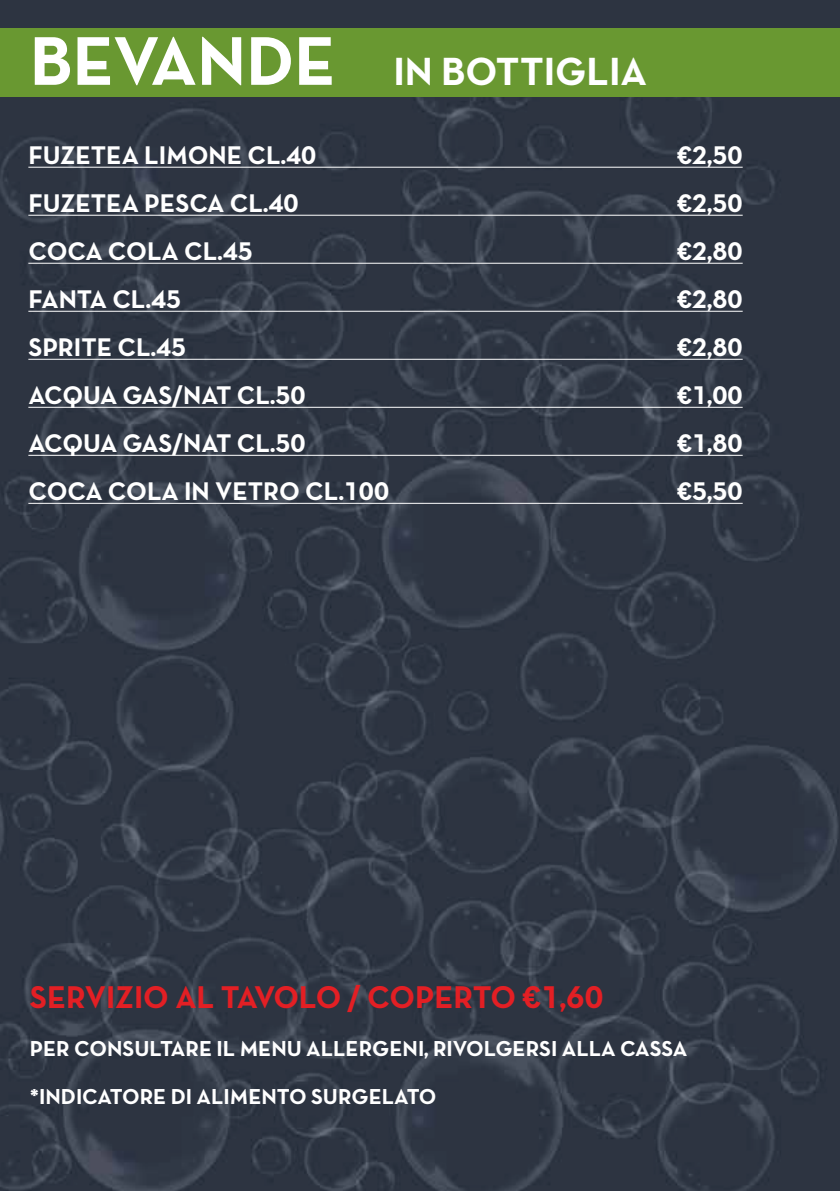
<style>
.page{position:relative;width:840px;height:1191px;background:#fff}
.page>*{position:absolute;margin:0;border:0;box-sizing:border-box;transform-origin:0 0}
.t1{font:70px "Neutra Text TF Bold Alt";color:#fff}
.t2{font:40px "Neutra Text TF Bold Alt";color:#fff}
.t3{font:32px "Neutra Text TF Bold Alt";color:#e31f24}
.t4{font:26px "Neutra Text TF Bold Alt";color:#fff}
.t5{font:22px/48px "Neutra Text TF Bold Alt";color:#fff}
</style>
<div class="page">
<img style="left:0;top:0;width:839px;height:1191px">
<hr style="left:28px;top:167px;width:714px;height:1px;background:#fff">
<hr style="left:28px;top:215px;width:714px;height:1px;background:#fff">
<hr style="left:28px;top:263px;width:714px;height:1px;background:#fff">
<hr style="left:28px;top:311px;width:714px;height:1px;background:#fff">
<hr style="left:28px;top:359px;width:714px;height:1px;background:#fff">
<hr style="left:28px;top:407px;width:714px;height:1px;background:#fff">
<hr style="left:28px;top:455px;width:714px;height:1px;background:#fff">
<hr style="left:28px;top:503px;width:714px;height:1px;background:#fff">
<div style="left:0;top:29px;width:839px;height:68px;background:#699831"></div>
<h1 class="t1" style="left:30px;top:17px;width:307px">BEVANDE</h1>
<h2 class="t2" style="left:393px;top:46px;width:255px">IN BOTTIGLIA</h2>
<p class="t4" style="left:28px;top:139px;width:289px">FUZETEA LIMONE CL.40</p>
<p class="t4" style="left:676px;top:139px;width:67px">€2,50</p>
<p class="t4" style="left:28px;top:187px;width:271px">FUZETEA PESCA CL.40</p>
<p class="t4" style="left:676px;top:187px;width:67px">€2,50</p>
<p class="t4" style="left:28px;top:235px;width:226px">COCA COLA CL.45</p>
<p class="t4" style="left:676px;top:235px;width:67px">€2,80</p>
<p class="t4" style="left:28px;top:283px;width:154px">FANTA CL.45</p>
<p class="t4" style="left:676px;top:283px;width:67px">€2,80</p>
<p class="t4" style="left:28px;top:331px;width:159px">SPRITE CL.45</p>
<p class="t4" style="left:676px;top:331px;width:67px">€2,80</p>
<p class="t4" style="left:28px;top:379px;width:279px">ACQUA GAS/NAT CL.50</p>
<p class="t4" style="left:676px;top:379px;width:67px">€1,00</p>
<p class="t4" style="left:28px;top:427px;width:279px">ACQUA GAS/NAT CL.50</p>
<p class="t4" style="left:676px;top:427px;width:67px">€1,80</p>
<p class="t4" style="left:28px;top:475px;width:362px">COCA COLA IN VETRO CL.100</p>
<p class="t4" style="left:676px;top:475px;width:67px">€5,50</p>
<p class="t3" style="left:30px;top:977px;width:574px">SERVIZIO AL TAVOLO / COPERTO €1,60</p>
<p class="t5" style="left:30px;top:1024px;width:659px">PER CONSULTARE IL MENU ALLERGENI, RIVOLGERSI ALLA CASSA *INDICATORE DI ALIMENTO SURGELATO</p>
</div>
